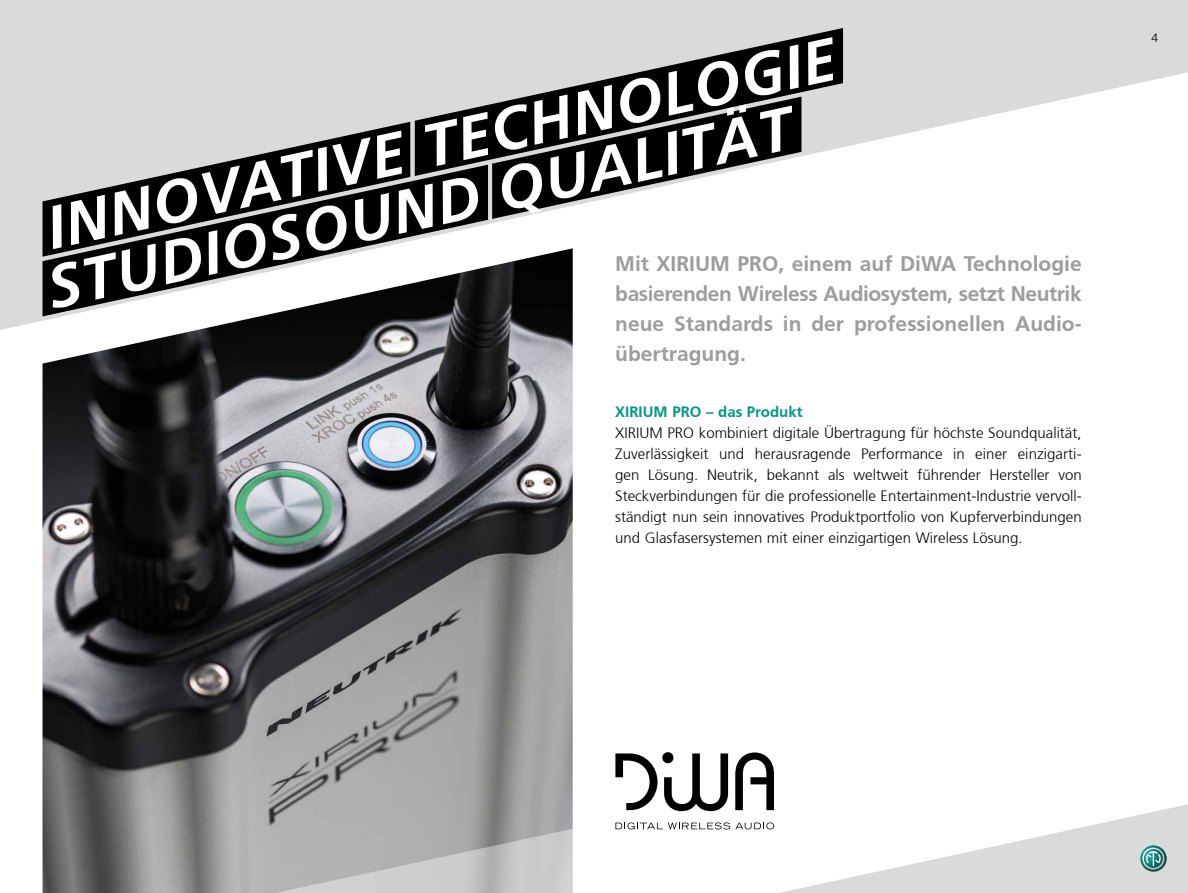
<style>
.page{position:relative;width:1188px;height:893px;background:#fff}
.page>*{position:absolute;margin:0;border:0;box-sizing:border-box;transform-origin:0 0}
.t1{font:italic 700 60.3px/58.5px "Frutiger";color:#fff}
.t2{font:700 21px/30px "Frutiger";color:#9d9d9c;text-align:justify}
.t3{font:300 15px/21px "Frutiger";color:#000;text-align:justify}
.t4{font:700 15px "Frutiger";color:#009982}
.t5{font:300 12px "Frutiger";color:#000}
</style>
<div class="page">
<svg style="left:0;top:0;width:1188px;height:330px"></svg>
<img style="left:43px;top:248px;width:530px;height:645px">
<svg style="left:415px;top:28px;width:428px;height:148px;background:#878787"></svg>
<svg style="left:43px;top:122px;width:367px;height:43px;background:#9e9e9e"></svg>
<svg style="left:43px;top:165px;width:445px;height:151px;fill:#000"></svg>
<svg style="left:492px;top:97px;width:309px;height:122px"></svg>
<svg style="left:615px;top:752px;width:573px;height:141px"></svg>
<div style="left:662px;top:752px;width:11px;height:11px;background:#000;border-radius:50%"></div>
<svg style="left:217px;top:826px;width:356px;height:67px;background:#b9b9b9"></svg>
<h1 class="t1" style="left:29px;top:201px;width:819px;rotate:-12deg">INNOVATIVE TECHNOLOGIE<br>STUDIOSOUND QUALITÄT</h1>
<h2 class="t2" style="left:615px;top:248px;width:468px">Mit XIRIUM PRO, einem auf DiWA Technologie basierenden Wireless Audiosystem, setzt Neutrik neue Standards in der professionellen Audio&shy;übertragung.</h2>
<p class="t4" style="left:615px;top:403px;width:189px">XIRIUM PRO – das Produkt</p>
<p class="t3" style="left:615px;top:423px;width:468px">XIRIUM PRO kombiniert digitale Übertragung für höchste Soundqualität, Zuverlässigkeit und herausragende Performance in einer einzigarti&shy;gen Lösung. Neutrik, bekannt als weltweit führender Hersteller von Steckverbindungen für die professionelle Entertainment-Industrie vervoll&shy;ständigt nun sein innovatives Produktportfolio von Kupferverbindungen und Glasfasersystemen mit einer einzigartigen Wireless Lösung.</p>
<p class="t5" style="left:1152px;top:31px;width:8px">4</p>
</div>
